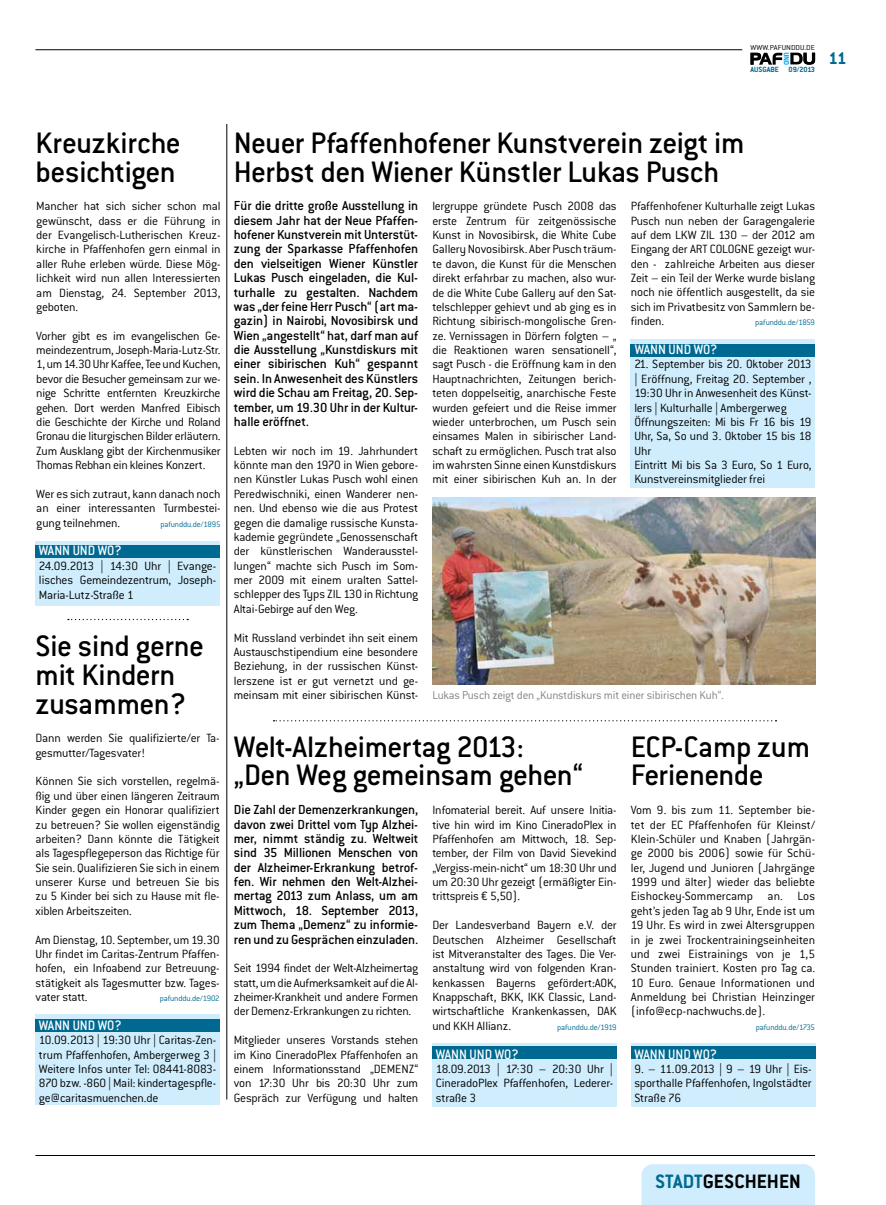
<style>
.page{position:relative;width:886px;height:1205px;background:#fff}
.page>*{position:absolute;margin:0;border:0;box-sizing:border-box;transform-origin:0 0}
.t1{font:500 32.5px/28.8px "Conduit ITC Std";letter-spacing:-.015em;color:#000}
.t2{font:700 21.25px "Conduit ITC Std";color:#000}
.t3{font:700 18.75px "Conduit ITC Std";color:#006991}
.t4{font:500 15px "Conduit ITC Std";color:#fff;scale:.95 1}
.t5{font:500 14.38px/14.4px "Conduit ITC Std";letter-spacing:-.01em;color:#000;text-align:justify}
.t6{font:300 13.12px/14.4px "Conduit ITC Std";letter-spacing:-.015em;color:#000;text-align:justify}
.t7{font:300 12.5px "Conduit ITC Std";letter-spacing:-.015em;color:#808285}
.t8{font:300 8.75px "Conduit ITC Std";letter-spacing:-.015em;color:#006991}
.t9{font:700 8.25px "Conduit ITC Std";letter-spacing:-.005em;color:#006991}
.t10{font:300 7.88px "Conduit ITC Std";letter-spacing:.01em;color:#000;scale:1.1 1}
.s1{color:#006991}
</style>
<div class="page">
<hr style="left:35px;top:50px;width:707px;height:1px;background:#000">
<svg style="left:750px;top:53px;width:65px;height:12px"></svg>
<hr style="left:35px;top:1155px;width:780px;height:1px;background:#000">
<div style="left:641px;top:1164px;width:174px;height:41px;background:#cfedfc"></div>
<svg style="left:68px;top:619px;width:120px;height:1px"></svg>
<svg style="left:273px;top:720px;width:503px;height:1px"></svg>
<hr style="left:227px;top:124px;width:1px;height:975px;background:#000">
<div style="left:35px;top:541px;width:185px;height:65px;background:#cfedfc"></div>
<div style="left:35px;top:545px;width:185px;height:13px;background:#006991"></div>
<div style="left:35px;top:1015px;width:185px;height:90px;background:#cfedfc"></div>
<div style="left:35px;top:1019px;width:185px;height:12px;background:#006991"></div>
<div style="left:432px;top:1043px;width:185px;height:64px;background:#cfedfc"></div>
<div style="left:631px;top:1043px;width:184px;height:64px;background:#cfedfc"></div>
<div style="left:432px;top:1046px;width:185px;height:13px;background:#006991"></div>
<div style="left:631px;top:1046px;width:184px;height:13px;background:#006991"></div>
<img style="left:432px;top:498px;width:383px;height:187px">
<div style="left:631px;top:340px;width:184px;height:148px;background:#cfedfc"></div>
<div style="left:631px;top:344px;width:184px;height:12px;background:#006991"></div>
<p class="t10" style="left:750px;top:42px;width:60px">WWW.PAFUNDDU.DE</p>
<p class="t9" style="left:750px;top:65px;width:66px">AUSGABE 09/2013</p>
<h3 class="t3" style="left:828px;top:47px;width:20px">11</h3>
<h1 class="t1" style="left:35px;top:127px;width:147px">Kreuzkirche besichtigen</h1>
<p class="t6" style="left:36px;top:199px;width:186px">Mancher hat sich sicher schon mal gewünscht, dass er die Führung in der Evangelisch-Lutherischen Kreuz&shy;kirche in Pfaffenhofen gern einmal in aller Ruhe erleben würde. Diese Mög&shy;lichkeit wird nun allen Interessierten am Dienstag, 24. September 2013, geboten.</p>
<p class="t6" style="left:36px;top:328px;width:186px">Vorher gibt es im evangelischen Ge&shy;meindezentrum, Joseph-Maria-Lutz-Str.<br>1, um 14.30 Uhr Kaffee, Tee und Kuchen, bevor die Besucher gemeinsam zur we&shy;nige Schritte entfernten Kreuzkirche gehen. Dort werden Manfred Eibisch die Geschichte der Kirche und Roland Gronau die liturgischen Bilder erläutern.<br>Zum Ausklang gibt der Kirchenmusiker Thomas Rebhan ein kleines Konzert.</p>
<p class="t6" style="left:36px;top:486px;width:186px">Wer es sich zutraut, kann danach noch an einer interessanten Turmbestei&shy;gung teilnehmen.</p>
<p class="t8" style="left:160px;top:518px;width:62px">pafunddu.de/1895</p>
<p class="t4" style="left:39px;top:542px;width:89px">WANN UND WO?</p>
<p class="t6" style="left:39px;top:558px;width:179px">24.09.2013 | 14:30 Uhr | Evange&shy;lisches Gemeindezentrum, Joseph-Maria-Lutz-Straße 1</p>
<h1 class="t1" style="left:35px;top:630px;width:170px">Sie sind gerne mit Kindern zusammen?</h1>
<p class="t6" style="left:35px;top:730px;width:186px">Dann werden Sie qualifizierte/er Ta&shy;gesmutter/Tagesvater!</p>
<p class="t6" style="left:35px;top:774px;width:186px">Können Sie sich vorstellen, regelmä&shy;ßig und über einen längeren Zeitraum Kinder gegen ein Honorar qualifiziert zu betreuen? Sie wollen eigenständig arbeiten? Dann könnte die Tätigkeit als Tagespflegeperson das Richtige für Sie sein. Qualifizieren Sie sich in einem unserer Kurse und betreuen Sie bis zu 5 Kinder bei sich zu Hause mit fle&shy;xiblen Arbeitszeiten.</p>
<p class="t6" style="left:35px;top:932px;width:186px">Am Dienstag, 10. September, um 19.30<br>Uhr findet im Caritas-Zentrum Pfaffen&shy;hofen, ein Infoabend zur Betreuung&shy;stätigkeit als Tagesmutter bzw. Tages&shy;vater statt.</p>
<p class="t8" style="left:160px;top:993px;width:62px">pafunddu.de/1902</p>
<p class="t4" style="left:39px;top:1016px;width:89px">WANN UND WO?</p>
<p class="t6" style="left:39px;top:1032px;width:179px">10.09.2013 | 19:30 Uhr | Caritas-Zen&shy;trum Pfaffenhofen, Ambergerweg 3 | Weitere Infos unter Tel: 08441-8083- 870 bzw. -860 | Mail: kindertagespfle&shy;ge@caritasmuenchen.de</p>
<h1 class="t1" style="left:234px;top:127px;width:512px">Neuer Pfaffenhofener Kunstverein zeigt im<br>Herbst den Wiener Künstler Lukas Pusch</h1>
<p class="t5" style="left:234px;top:198px;width:186px">Für die dritte große Ausstellung in diesem Jahr hat der Neue Pfaffen&shy;hofener Kunstverein mit Unterstüt&shy;zung der Sparkasse Pfaffenhofen den vielseitigen Wiener Künstler Lukas Pusch eingeladen, die Kul&shy;turhalle zu gestalten. Nachdem was „der feine Herr Pusch“ (art ma&shy;gazin) in Nairobi, Novosibirsk und Wien „angestellt“ hat, darf man auf die Ausstellung „Kunstdiskurs mit einer sibirischen Kuh“ gespannt sein. In Anwesenheit des Künstlers wird die Schau am Freitag, 20. Sep&shy;tember, um 19.30 Uhr in der Kultur&shy;halle eröffnet.</p>
<p class="t6" style="left:234px;top:443px;width:186px">Lebten wir noch im 19. Jahrhundert könnte man den 1970 in Wien gebore&shy;nen Künstler Lukas Pusch wohl einen Peredwischniki, einen Wanderer nen&shy;nen. Und ebenso wie die aus Protest gegen die damalige russische Kunsta&shy;kademie gegründete „Genossenschaft der künstlerischen Wanderausstel&shy;lungen“ machte sich Pusch im Som&shy;mer 2009 mit einem uralten Sattel&shy;schlepper des Typs ZIL 130 in Richtung Altai-Gebirge auf den Weg.</p>
<p class="t6" style="left:234px;top:630px;width:186px">Mit Russland verbindet ihn seit einem Austauschstipendium eine besondere Beziehung, in der russischen Künst&shy;lerszene ist er gut vernetzt und ge&shy;meinsam mit einer sibirischen Künst-</p>
<p class="t6" style="left:432px;top:199px;width:186px">lergruppe gründete Pusch 2008 das erste Zentrum für zeitgenössische Kunst in Novosibirsk, die White Cube Gallery Novosibirsk. Aber Pusch träum&shy;te davon, die Kunst für die Menschen direkt erfahrbar zu machen, also wur&shy;de die White Cube Gallery auf den Sat&shy;telschlepper gehievt und ab ging es in Richtung sibirisch-mongolische Gren&shy;ze. Vernissagen in Dörfern folgten – „ die Reaktionen waren sensationell“, sagt Pusch - die Eröffnung kam in den Hauptnachrichten, Zeitungen berich&shy;teten doppelseitig, anarchische Feste wurden gefeiert und die Reise immer wieder unterbrochen, um Pusch sein einsames Malen in sibirischer Land&shy;schaft zu ermöglichen. Pusch trat also im wahrsten Sinne einen Kunstdiskurs mit einer sibirischen Kuh an. In der</p>
<p class="t6" style="left:631px;top:198px;width:186px">Pfaffenhofener Kulturhalle zeigt Lukas Pusch nun neben der Garagengalerie auf dem LKW ZIL 130 – der 2012 am Eingang der ART COLOGNE gezeigt wur&shy;den - zahlreiche Arbeiten aus dieser Zeit – ein Teil der Werke wurde bislang noch nie öffentlich ausgestellt, da sie sich im Privatbesitz von Sammlern be&shy;finden.</p>
<p class="t8" style="left:755px;top:317px;width:61px">pafunddu.de/1859</p>
<p class="t4" style="left:635px;top:340px;width:89px">WANN UND WO?</p>
<p class="t6" style="left:634px;top:357px;width:179px;text-align:left">21. September bis 20. Oktober 2013 | Eröffnung, Freitag 20. September ,<br>19:30 Uhr in Anwesenheit des Künst&shy;lers | Kulturhalle | Ambergerweg<br>Öffnungszeiten: Mi bis Fr 16 bis 19<br>Uhr, Sa, So und 3. Oktober 15 bis 18<br>Uhr<br>Eintritt Mi bis Sa 3 Euro, So 1 Euro,<br>Kunstvereinsmitglieder frei</p>
<p class="t7" style="left:432px;top:688px;width:293px">Lukas Pusch zeigt den „Kunstdiskurs mit einer sibirischen Kuh“.</p>
<h1 class="t1" style="left:234px;top:731px;width:351px">Welt-Alzheimertag 2013: „Den Weg gemeinsam gehen“</h1>
<p class="t5" style="left:234px;top:802px;width:186px">Die Zahl der Demenzerkrankungen, davon zwei Drittel vom Typ Alzhei&shy;mer, nimmt ständig zu. Weltweit sind 35 Millionen Menschen von der Alzheimer-Erkrankung betrof&shy;fen. Wir nehmen den Welt-Alzhei&shy;mertag 2013 zum Anlass, um am Mittwoch, 18. September 2013, zum Thema „Demenz“ zu informie&shy;ren und zu Gesprächen einzuladen.</p>
<p class="t6" style="left:631px;top:802px;width:186px">Vom 9. bis zum 11. September bie&shy;tet der EC Pfaffenhofen für Kleinst/ Klein-Schüler und Knaben (Jahrgän&shy;ge 2000 bis 2006) sowie für Schü&shy;ler, Jugend und Junioren (Jahrgänge 1999 und älter) wieder das beliebte Eishockey-Sommercamp an. Los geht’s jeden Tag ab 9 Uhr, Ende ist um 19 Uhr. Es wird in zwei Altersgruppen in je zwei Trockentrainingseinheiten und zwei Eistrainings von je 1,5<br>Stunden trainiert. Kosten pro Tag ca.<br>10 Euro. Genaue Informationen und Anmeldung bei Christian Heinzinger (info@ecp-nachwuchs.de).</p>
<p class="t8" style="left:756px;top:1022px;width:61px">pafunddu.de/1735</p>
<h1 class="t1" style="left:631px;top:731px;width:181px">ECP-Camp zum<br>Ferienende</h1>
<p class="t6" style="left:432px;top:802px;width:186px">Infomaterial bereit. Auf unsere Initia&shy;tive hin wird im Kino CineradoPlex in Pfaffenhofen am Mittwoch, 18. Sep&shy;tember, der Film von David Sievekind „Vergiss-mein-nicht“ um 18:30 Uhr und um 20:30 Uhr gezeigt (ermäßigter Ein&shy;trittspreis € 5,50).</p>
<p class="t6" style="left:432px;top:917px;width:186px">Der Landesverband Bayern e.V. der Deutschen Alzheimer Gesellschaft ist Mitveranstalter des Tages. Die Ver&shy;anstaltung wird von folgenden Kran&shy;kenkassen Bayerns gefördert:AOK, Knappschaft, BKK, IKK Classic, Land&shy;wirtschaftliche Krankenkassen, DAK und KKH Allianz.</p>
<p class="t6" style="left:234px;top:960px;width:186px">Seit 1994 findet der Welt-Alzheimertag statt, um die Aufmerksamkeit auf die Al&shy;zheimer-Krankheit und andere Formen der Demenz-Erkrankungen zu richten.</p>
<p class="t6" style="left:234px;top:1032px;width:186px">Mitglieder unseres Vorstands stehen im Kino CineradoPlex Pfaffenhofen an einem Informationsstand „DEMENZ“ von 17:30 Uhr bis 20:30 Uhr zum Gespräch zur Verfügung und halten</p>
<p class="t8" style="left:557px;top:1022px;width:61px">pafunddu.de/1919</p>
<p class="t4" style="left:436px;top:1045px;width:89px">WANN UND WO?</p>
<p class="t4" style="left:634px;top:1045px;width:89px">WANN UND WO?</p>
<p class="t6" style="left:436px;top:1061px;width:179px">18.09.2013 | 17:30 – 20:30 Uhr | CineradoPlex Pfaffenhofen, Lederer&shy;straße 3</p>
<p class="t6" style="left:634px;top:1061px;width:179px">9. – 11.09.2013 | 9 – 19 Uhr | Eis&shy;sporthalle Pfaffenhofen, Ingolstädter Straße 76</p>
<h2 class="t2" style="left:655px;top:1169px;width:147px"><span class="s1">STADT</span>GESCHEHEN</h2>
</div>
